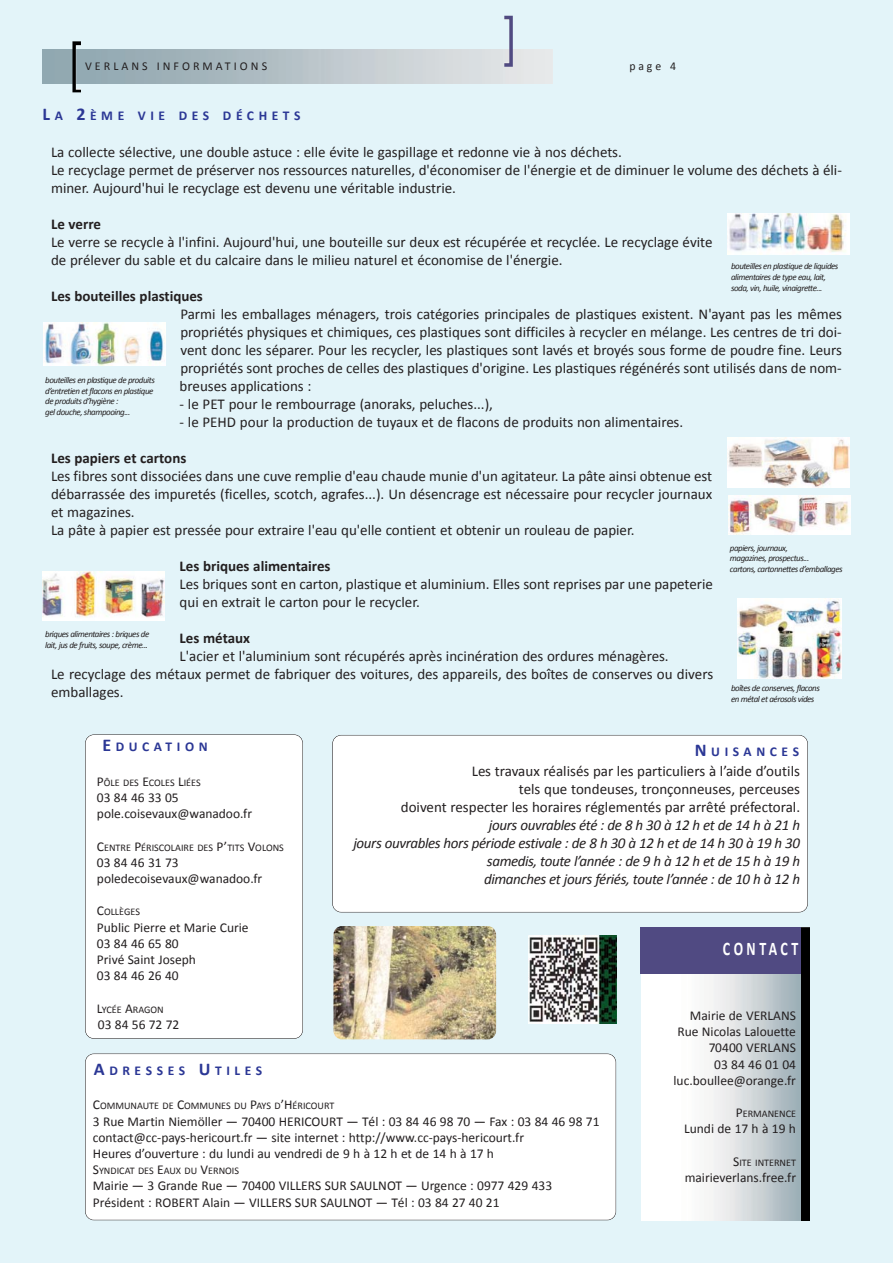
<style>
.page{position:relative;width:893px;height:1263px;background:#e3f4f9}
.page>*{position:absolute;margin:0;border:0;box-sizing:border-box;transform-origin:0 0}
.t1{font:700 19.35px "Calibri";letter-spacing:.25em;color:#fff;scale:.72 1}
.t2{font:15px/18px "Calibri";color:#231f20}
.t3{font:italic 15px/18px "Calibri";letter-spacing:-.025em;color:#231f20;text-align:right}
.t4{font:700 15px "Calibri";color:#231f20}
.t5{font:13.5px/16.2px "Calibri";color:#231f20}
.t6{font:700 13.5px "Calibri";letter-spacing:.34em;color:#2b3795}
.t7{font:12px "Calibri";letter-spacing:.255em;color:#231f20}
.t8{font:10.2px "Calibri";color:#231f20}
.t9{font:italic 9px/10.8px "Calibri";letter-spacing:-.05em;color:#231f20}
.s1{font-size:18px}
.s2{font-weight:700}
.s3{font-size:13.5px}
.s4{font-style:normal}
</style>
<div class="page">
<img style="left:333px;top:926px;width:163px;height:113px;border-radius:9px">
<div style="left:85px;top:1054px;width:531px;height:166px;background:#fff;border-radius:9px"></div>
<div style="left:85px;top:1053px;width:531px;height:167px;border:1px solid #231f20;border-radius:9px"></div>
<div style="left:642px;top:929px;width:161px;height:291px;background:#fff"></div>
<img style="left:681px;top:928px;width:129px;height:292px">
<div style="left:641px;top:928px;width:162px;height:45px;background:#504a82"></div>
<div style="left:85px;top:735px;width:218px;height:303px;background:#fff;border-radius:9px"></div>
<div style="left:85px;top:734px;width:218px;height:305px;border:1px solid #231f20;border-radius:9px"></div>
<hr style="left:553px;top:50px;width:1px;height:34px;background:#231f20">
<img style="left:504px;top:16px;width:9px;height:51px">
<img style="left:72px;top:41px;width:9px;height:51px">
<div style="left:332px;top:735px;width:476px;height:177px;background:#fff;border-radius:9px"></div>
<div style="left:332px;top:735px;width:476px;height:177px;border:1px solid #231f20;border-radius:9px"></div>
<img style="left:727px;top:214px;width:123px;height:40px">
<img style="left:728px;top:496px;width:122px;height:39px">
<img style="left:727px;top:438px;width:122px;height:49px">
<img style="left:737px;top:599px;width:105px;height:80px">
<img style="left:43px;top:323px;width:122px;height:43px">
<img style="left:43px;top:571px;width:122px;height:50px">
<img style="left:528px;top:935px;width:89px;height:89px">
<p class="t7" style="left:85px;top:61px;width:184px">VERLANS INFORMATIONS</p>
<p class="t7" style="left:629px;top:61px;width:48px">page 4</p>
<p class="t6" style="left:43px;top:110px;width:260px"><span class="s1">L</span>A <span class="s1">2</span>ÈME VIE DES DÉCHETS</p>
<p class="t2" style="left:51px;top:144px;width:792px">La collecte sélective, une double astuce : elle évite le gaspillage et redonne vie à nos déchets.<br>Le recyclage permet de préserver nos ressources naturelles, d'économiser de l'énergie et de diminuer le volume des déchets à éli&shy;miner. Aujourd'hui le recyclage est devenu une véritable industrie.</p>
<p class="t2" style="left:51px;top:216px;width:663px"><span class="s2">Le verre<br></span>Le verre se recycle à l'infini. Aujourd'hui, une bouteille sur deux est récupérée et recyclée. Le recyclage évite de prélever du sable et du calcaire dans le milieu naturel et économise de l'énergie.</p>
<p class="t2" style="left:180px;top:288px;width:664px;text-indent:-129px"><span class="s2">Les bouteilles plastiques<br></span>Parmi les emballages ménagers, trois catégories principales de plastiques existent. N'ayant pas les mêmes propriétés physiques et chimiques, ces plastiques sont difficiles à recycler en mélange. Les centres de tri doi&shy;vent donc les séparer. Pour les recycler, les plastiques sont lavés et broyés sous forme de poudre fine. Leurs propriétés sont proches de celles des plastiques d'origine. Les plastiques régénérés sont utilisés dans de nom&shy;breuses applications :</p>
<p class="t2" style="left:180px;top:396px;width:315px">- le PET pour le rembourrage (anoraks, peluches...),</p>
<p class="t2" style="left:180px;top:414px;width:505px">- le PEHD pour la production de tuyaux et de flacons de produits non alimentaires.</p>
<p class="t2" style="left:51px;top:450px;width:663px"><span class="s2">Les papiers et cartons<br></span>Les fibres sont dissociées dans une cuve remplie d'eau chaude munie d'un agitateur. La pâte ainsi obtenue est débarrassée des impuretés (ficelles, scotch, agrafes...). Un désencrage est nécessaire pour recycler journaux et magazines.<br>La pâte à papier est pressée pour extraire l'eau qu'elle contient et obtenir un rouleau de papier.</p>
<p class="t2" style="left:180px;top:558px;width:535px"><span class="s2">Les briques alimentaires<br></span>Les briques sont en carton, plastique et aluminium. Elles sont reprises par une papeterie qui en extrait le carton pour le recycler.</p>
<p class="t4" style="left:180px;top:632px;width:72px">Les métaux</p>
<p class="t2" style="left:180px;top:648px;width:491px">L'acier et l'aluminium sont récupérés après incinération des ordures ménagères.</p>
<p class="t2" style="left:51px;top:666px;width:664px">Le recyclage des métaux permet de fabriquer des voitures, des appareils, des boîtes de conserves ou divers</p>
<p class="t2" style="left:51px;top:684px;width:74px">emballages.</p>
<p class="t9" style="left:731px;top:261px;width:109px">bouteilles en plastique de liquides alimentaires de type eau, lait, soda, vin, huile, vinaigrette...</p>
<p class="t9" style="left:45px;top:375px;width:111px">bouteilles en plastique de produits d’entretien et flacons en plastique de produits d’hygiène :<br>gel douche, shampooing...</p>
<p class="t9" style="left:730px;top:543px;width:114px">papiers, journaux,<br>magazines, prospectus...<br>cartons, cartonnettes d’emballages</p>
<p class="t9" style="left:45px;top:630px;width:106px">briques alimentaires : briques de lait, jus de fruits, soupe, crème...</p>
<p class="t9" style="left:731px;top:683px;width:90px">boîtes de conserves, flacons en métal et aérosols vides</p>
<p class="t6" style="left:102px;top:741px;width:107px"><span class="s1">E</span>DUCATION</p>
<p class="t8" style="left:97px;top:778px;width:105px"><span class="s3">P</span>ÔLE DES <span class="s3">E</span>COLES <span class="s3">L</span>IÉES</p>
<p class="t5" style="left:97px;top:790px;width:157px">03 84 46 33 05 pole.coisevaux@wanadoo.fr</p>
<p class="t8" style="left:97px;top:843px;width:189px"><span class="s3">C</span>ENTRE <span class="s3">P</span>ÉRISCOLAIRE DES <span class="s3">P’</span>TITS <span class="s3">V</span>OLONS</p>
<p class="t5" style="left:97px;top:855px;width:167px">03 84 46 31 73 poledecoisevaux@wanadoo.fr</p>
<p class="t8" style="left:97px;top:908px;width:45px"><span class="s3">C</span>OLLÈGES</p>
<p class="t5" style="left:97px;top:920px;width:153px">Public Pierre et Marie Curie<br>03 84 46 65 80<br>Privé Saint Joseph<br>03 84 46 26 40</p>
<p class="t8" style="left:97px;top:1005px;width:68px"><span class="s3">L</span>YCÉE <span class="s3">A</span>RAGON</p>
<p class="t5" style="left:98px;top:1017px;width:83px">03 84 56 72 72</p>
<p class="t6" style="left:695px;top:746px;width:106px"><span class="s1">N</span>UISANCES</p>
<p class="t3" style="left:353px;top:763px;width:448px"><span class="s4">Les travaux réalisés par les particuliers à l’aide d’outils<br>tels que tondeuses, tronçonneuses, perceuses<br>doivent respecter les horaires réglementés par arrêté préfectoral.<br></span>jours ouvrables été : de 8 h 30 à 12 h et de 14 h à 21 h<br>jours ouvrables hors période estivale : de 8 h 30 à 12 h et de 14 h 30 à 19 h 30 samedis, toute l’année : de 9 h à 12 h et de 15 h à 19 h<br>dimanches et jours fériés, toute l’année : de 10 h à 12 h</p>
<p class="t1" style="left:723px;top:941px;width:107px">CONTACT</p>
<p class="t5" style="left:674px;top:1008px;width:124px;text-align:right">Mairie de VERLANS<br>Rue Nicolas Lalouette<br>70400 VERLANS<br>03 84 46 01 04 luc.boullee@orange.fr</p>
<p class="t8" style="left:736px;top:1109px;width:62px"><span class="s3">P</span>ERMANENCE</p>
<p class="t5" style="left:684px;top:1122px;width:113px">Lundi de 17 h à 19 h</p>
<p class="t8" style="left:733px;top:1158px;width:64px"><span class="s3">S</span>ITE INTERNET</p>
<p class="t5" style="left:685px;top:1170px;width:113px">mairieverlans.free.fr</p>
<p class="t6" style="left:94px;top:1065px;width:170px"><span class="s1">A</span>DRESSES <span class="s1">U</span>TILES</p>
<p class="t8" style="left:93px;top:1102px;width:243px"><span class="s3">C</span>OMMUNAUTE DE <span class="s3">C</span>OMMUNES DU <span class="s3">P</span>AYS D<span class="s3">’H</span>ÉRICOURT</p>
<p class="t5" style="left:93px;top:1114px;width:508px">3 Rue Martin Niemöller — 70400 HERICOURT — Tél : 03 84 46 98 70 — Fax : 03 84 46 98 71 contact@cc-pays-hericourt.fr — site internet : http://www.cc-pays-hericourt.fr<br>Heures d’ouverture : du lundi au vendredi de 9 h à 12 h et de 14 h à 17 h</p>
<p class="t8" style="left:93px;top:1166px;width:148px"><span class="s3">S</span>YNDICAT DES <span class="s3">E</span>AUX DU <span class="s3">V</span>ERNOIS</p>
<p class="t5" style="left:93px;top:1179px;width:461px">Mairie — 3 Grande Rue — 70400 VILLERS SUR SAULNOT — Urgence : 0977 429 433<br>Président : ROBERT Alain — VILLERS SUR SAULNOT — Tél : 03 84 27 40 21</p>
</div>
